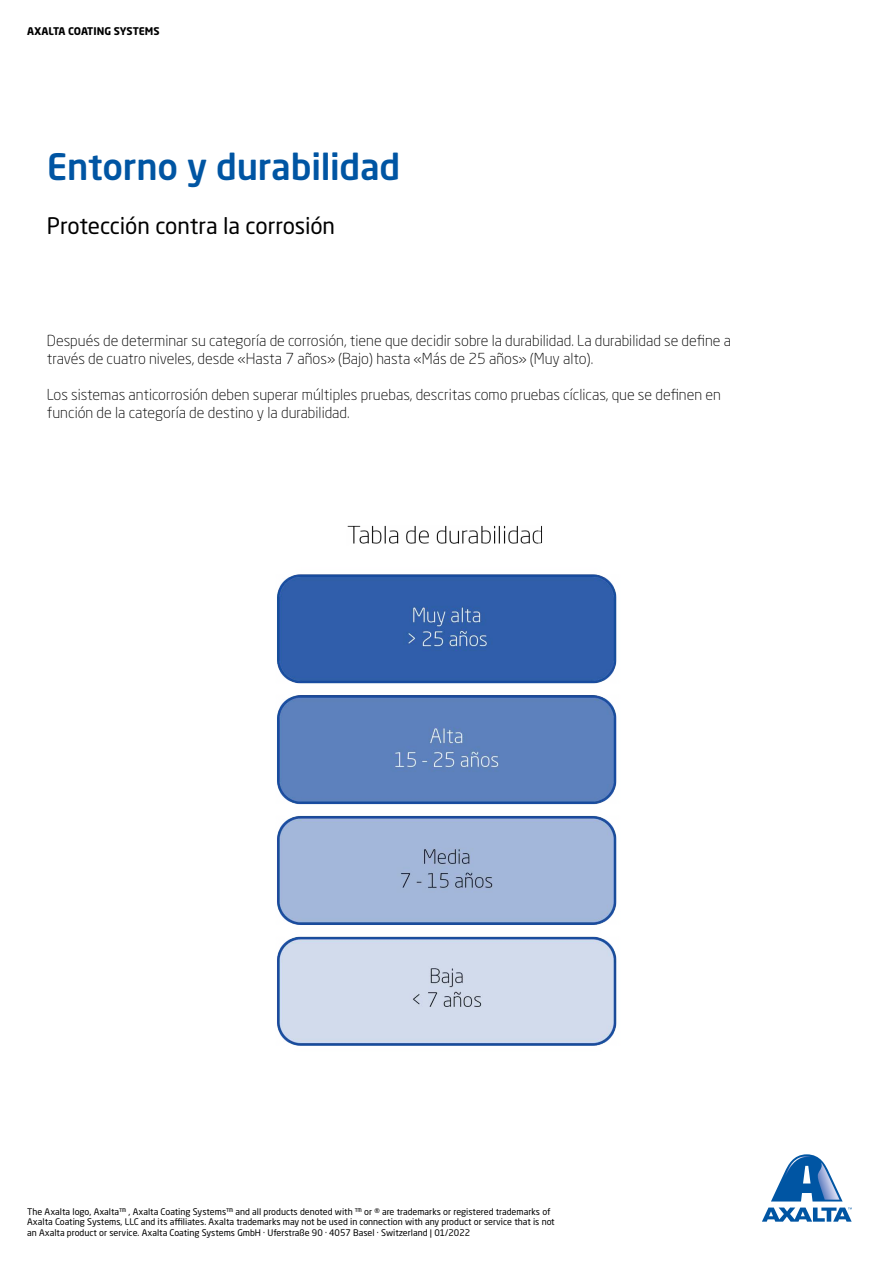
<style>
.page{position:relative;width:893px;height:1263px;background:#fff}
.page>*{position:absolute;margin:0;border:0;box-sizing:border-box;transform-origin:0 0}
.t1{font:500 36px "Neo Sans Pro";letter-spacing:-.005em;color:#0055a3}
.t2{font:22.5px "Neo Sans Pro";letter-spacing:-.01em;color:#000}
.t3{font:300 15px/18px "Neo Sans Pro";color:#000}
.t4{font:700 10.5px "Neo Sans Pro";letter-spacing:-.01em;color:#000}
.t5{font:9px/10.5px "Neo Sans Pro";color:#000}
</style>
<div class="page">
<svg style="left:762px;top:1154px;width:90px;height:68px"></svg>
<img style="left:277px;top:525px;width:340px;height:521px">
<p class="t4" style="left:27px;top:25px;width:134px">AXALTA COATING SYSTEMS</p>
<h1 class="t1" style="left:47px;top:144px;width:355px">Entorno y durabilidad</h1>
<h2 class="t2" style="left:47px;top:212px;width:290px">Protección contra la corrosión</h2>
<h3 class="t3" style="left:47px;top:331px;width:686px">Después de determinar su categoría de corrosión, tiene que decidir sobre la durabilidad. La durabilidad se define a través de cuatro niveles, desde «Hasta 7 años» (Bajo) hasta «Más de 25 años» (Muy alto).</h3>
<h3 class="t3" style="left:47px;top:385px;width:676px">Los sistemas anticorrosión deben superar múltiples pruebas, descritas como pruebas cíclicas, que se definen en función de la categoría de destino y la durabilidad.</h3>
<p class="t5" style="left:27px;top:1206px;width:529px">The Axalta logo, Axalta™ , Axalta Coating Systems™ and all products denoted with ™ or ® are trademarks or registered trademarks of<br>Axalta Coating Systems, LLC and its affiliates. Axalta trademarks may not be used in connection with any product or service that is not an Axalta product or service. Axalta Coating Systems GmbH · Uferstraße 90 · 4057 Basel · Switzerland | 01/2022</p>
</div>
